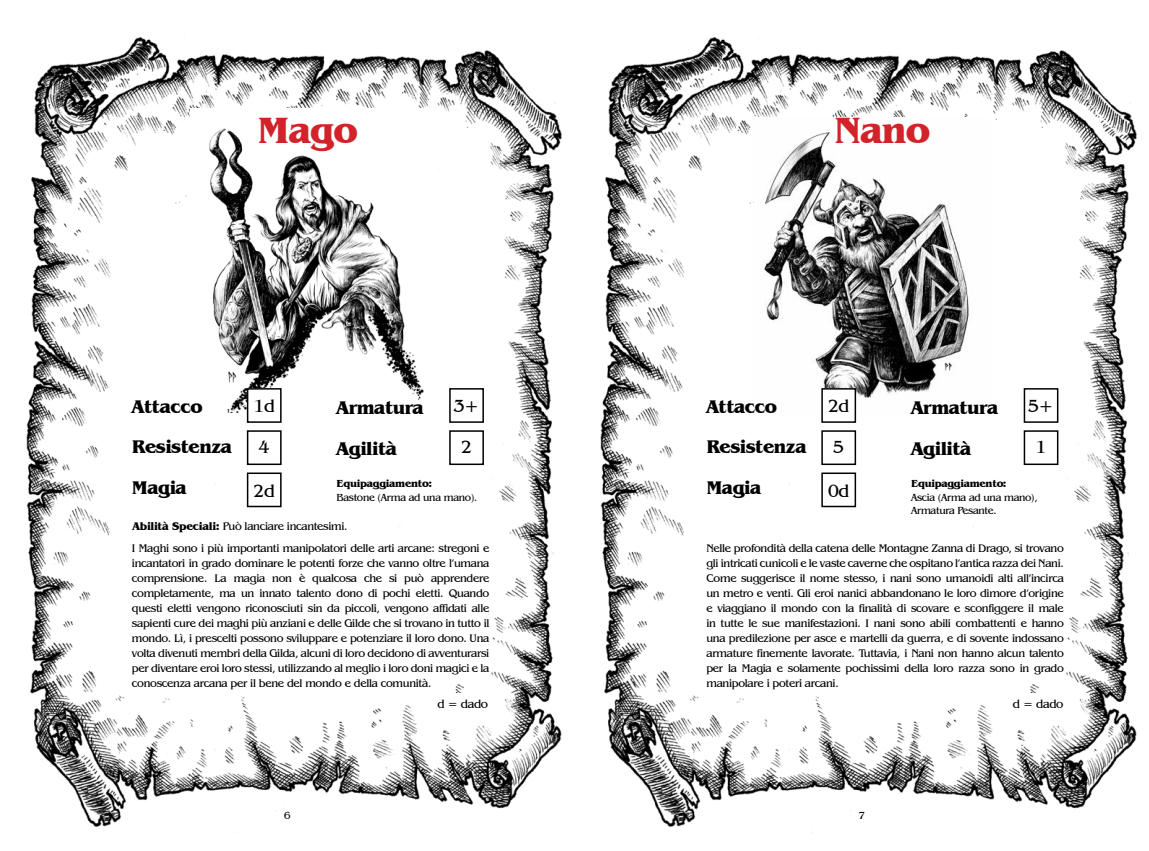
<style>
.page{position:relative;width:1149px;height:851px;background:#fff}
.page>*{position:absolute;margin:0;border:0;box-sizing:border-box;transform-origin:0 0}
.t1{font:700 37.5px "Benguiat IT Cby BT";letter-spacing:-.025em;color:#d2232a}
.t2{font:700 18.75px/40.2px "Benguiat IT Cby BT";letter-spacing:-.025em;color:#000}
.t3{font:18px "Benguiat IT Cby BT";letter-spacing:-.025em;color:#000}
.t4{font:12px "Benguiat IT Cby BT";letter-spacing:-.025em;color:#000}
.t5{font:11.25px/15px "Benguiat IT Cby BT";letter-spacing:-.025em;color:#000;text-align:justify}
.t6{font:10.5px/13.5px "Benguiat IT Cby BT";letter-spacing:-.025em;color:#000}
.t7{font:700 10.5px "Benguiat IT Cby BT";letter-spacing:-.025em;color:#000}
.s1{font-weight:700}
</style>
<div class="page">
<img style="left:600px;top:37px;width:537px;height:796px">
<div style="left:821px;top:430px;width:34px;height:35px;border:2px solid #000"></div>
<div style="left:1023px;top:430px;width:35px;height:35px;border:2px solid #000"></div>
<div style="left:821px;top:472px;width:34px;height:35px;border:2px solid #000"></div>
<img style="left:754px;top:117px;width:235px;height:299px">
<div style="left:821px;top:389px;width:34px;height:33px;background:#fff"></div>
<div style="left:821px;top:388px;width:34px;height:35px;border:2px solid #000"></div>
<div style="left:1023px;top:388px;width:35px;height:35px;border:2px solid #000"></div>
<img style="left:26px;top:37px;width:536px;height:796px">
<div style="left:247px;top:430px;width:34px;height:35px;border:2px solid #000"></div>
<div style="left:449px;top:430px;width:35px;height:35px;border:2px solid #000"></div>
<div style="left:247px;top:472px;width:34px;height:35px;border:2px solid #000"></div>
<img style="left:190px;top:108px;width:239px;height:304px">
<div style="left:247px;top:389px;width:34px;height:33px;background:#fff"></div>
<div style="left:247px;top:388px;width:34px;height:35px;border:2px solid #000"></div>
<div style="left:449px;top:388px;width:35px;height:35px;border:2px solid #000"></div>
<div style="left:429px;top:692px;width:63px;height:25px;background:#fff"></div>
<div style="left:1004px;top:692px;width:63px;height:25px;background:#fff"></div>
<h1 class="t1" style="left:257px;top:107px;width:102px">Mago</h1>
<h1 class="t1" style="left:833px;top:107px;width:98px">Nano</h1>
<h2 class="t2" style="left:132px;top:386px;width:72px">Attacco</h2>
<h3 class="t3" style="left:253px;top:395px;width:23px">1d</h3>
<h2 class="t2" style="left:336px;top:387px;width:89px">Armatura</h2>
<h3 class="t3" style="left:453px;top:395px;width:27px">3+</h3>
<h2 class="t2" style="left:706px;top:386px;width:72px">Attacco</h2>
<h3 class="t3" style="left:827px;top:395px;width:23px">2d</h3>
<h2 class="t2" style="left:910px;top:387px;width:89px">Armatura</h2>
<h3 class="t3" style="left:1027px;top:395px;width:27px">5+</h3>
<h2 class="t2" style="left:132px;top:426px;width:102px">Resistenza<br>Magia</h2>
<h3 class="t3" style="left:259px;top:436px;width:12px">4</h3>
<h2 class="t2" style="left:336px;top:428px;width:62px">Agilità</h2>
<h3 class="t3" style="left:461px;top:436px;width:12px">2</h3>
<p class="t7" style="left:336px;top:477px;width:97px">Equipaggiamento:</p>
<p class="t6" style="left:336px;top:490px;width:142px">Bastone (Arma ad una mano).</p>
<h3 class="t3" style="left:253px;top:479px;width:23px">2d</h3>
<h2 class="t2" style="left:706px;top:426px;width:102px">Resistenza<br>Magia</h2>
<h3 class="t3" style="left:833px;top:436px;width:12px">5</h3>
<h2 class="t2" style="left:910px;top:428px;width:62px">Agilità</h2>
<h3 class="t3" style="left:1035px;top:436px;width:12px">1</h3>
<p class="t7" style="left:910px;top:477px;width:97px">Equipaggiamento:</p>
<p class="t6" style="left:910px;top:490px;width:128px">Ascia (Arma ad una mano),<br>Armatura Pesante.</p>
<h3 class="t3" style="left:827px;top:479px;width:23px">0d</h3>
<p class="t5" style="left:132px;top:518px;width:216px"><span class="s1">Abilità Speciali:</span> Può lanciare incantesimi.</p>
<p class="t5" style="left:132px;top:540px;width:359px">I Maghi sono i più importanti manipolatori delle arti arcane: stregoni e incantatori in grado dominare le potenti forze che vanno oltre l’umana comprensione. La magia non è qualcosa che si può apprendere completamente, ma un innato talento dono di pochi eletti. Quando questi eletti vengono riconosciuti sin da piccoli, vengono affidati alle sapienti cure dei maghi più anziani e delle Gilde che si trovano in tutto il mondo. Lì, i prescelti possono sviluppare e potenziare il loro dono. Una volta divenuti membri della Gilda, alcuni di loro decidono di avventurarsi per diventare eroi loro stessi, utilizzando al meglio i loro doni magici e la conoscenza arcana per il bene del mondo e della comunità.</p>
<p class="t5" style="left:706px;top:540px;width:359px">Nelle profondità della catena delle Montagne Zanna di Drago, si trovano gli intricati cunicoli e le vaste caverne che ospitano l’antica razza dei Nani.<br>Come suggerisce il nome stesso, i nani sono umanoidi alti all’incirca un metro e venti. Gli eroi nanici abbandonano le loro dimore d’origine e viaggiano il mondo con la finalità di scovare e sconfiggere il male in tutte le sue manifestazioni. I nani sono abili combattenti e hanno una predilezione per asce e martelli da guerra, e di sovente indossano armature finemente lavorate. Tuttavia, i Nani non hanno alcun talento per la Magia e solamente pochissimi della loro razza sono in grado manipolare i poteri arcani.</p>
<p class="t4" style="left:437px;top:696px;width:52px">d = dado</p>
<p class="t4" style="left:1012px;top:696px;width:52px">d = dado</p>
<p class="t6" style="left:284px;top:808px;width:8px">6</p>
<p class="t6" style="left:858px;top:808px;width:8px">7</p>
</div>
